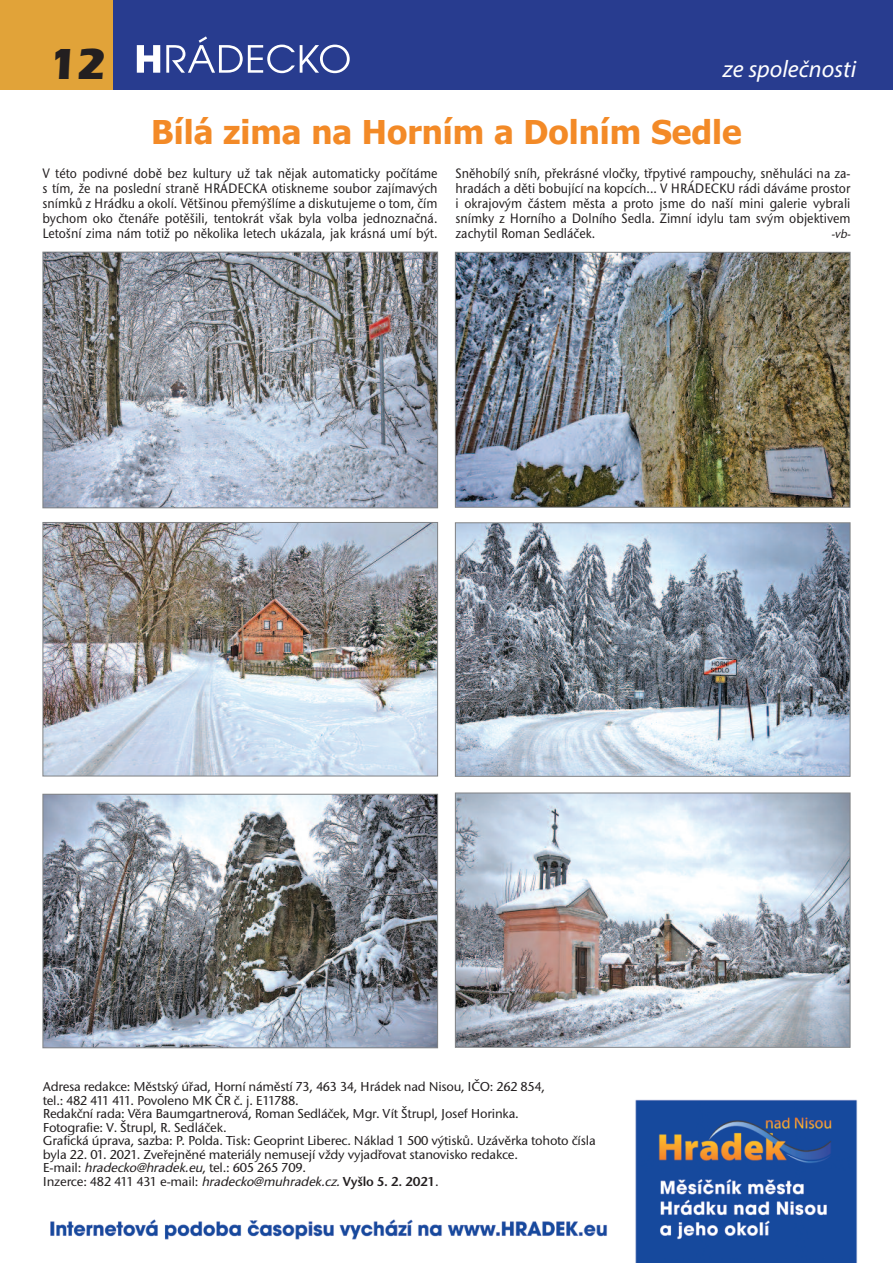
<style>
.page{position:relative;width:893px;height:1263px;background:#fff}
.page>*{position:absolute;margin:0;border:0;box-sizing:border-box;transform-origin:0 0}
.t1{font:700 45px "Itc Eras CE";color:#231f20}
.t2{font:700 33px "Tahoma";color:#f38a27}
.t3{font:italic 24px "Myriad Pro";color:#fff}
.t4{font:500 14.25px/15px "Stone Sans Itc TCE";color:#231f20;text-align:justify;scale:.9 1}
.t5{font:500 13.5px/13.5px "Stone Sans Itc TCE";letter-spacing:-.015em;color:#231f20}
.t6{font:italic 500 12.75px "Stone Sans Itc TCE";color:#231f20;scale:.9 1}
.s1{font-style:italic}
.s2{font-family:"Stone Sans Itc TCE Semi";font-weight:400}
</style>
<div class="page">
<img style="left:42px;top:251px;width:816px;height:1012px">
<img style="left:45px;top:796px;width:391px;height:250px">
<div style="left:43px;top:794px;width:395px;height:254px;border:1px solid #808285"></div>
<img style="left:45px;top:524px;width:391px;height:250px">
<div style="left:43px;top:522px;width:395px;height:254px;border:1px solid #808285"></div>
<img style="left:457px;top:524px;width:391px;height:251px">
<div style="left:455px;top:522px;width:395px;height:255px;border:1px solid #808285"></div>
<img style="left:45px;top:254px;width:391px;height:252px">
<div style="left:43px;top:252px;width:395px;height:256px;border:1px solid #808285"></div>
<img style="left:457px;top:254px;width:391px;height:252px">
<div style="left:455px;top:252px;width:395px;height:256px;border:1px solid #808285"></div>
<img style="left:457px;top:795px;width:391px;height:251px">
<div style="left:455px;top:793px;width:395px;height:255px;border:1px solid #808285"></div>
<div style="left:0;top:0;width:893px;height:90px;background:#283c8f"></div>
<div style="left:0;top:0;width:113px;height:90px;background:#e1a339"></div>
<svg style="left:137px;top:36px;width:213px;height:37px"></svg>
<h1 class="t1" style="left:48px;top:48px;width:60px">12</h1>
<h3 class="t3" style="left:723px;top:60px;width:135px">ze společnosti</h3>
<h2 class="t2" style="left:151px;top:114px;width:592px">Bílá zima na Horním a Dolním Sedle</h2>
<p class="t4" style="left:43px;top:165px;width:440px">V této podivné době bez kultury už tak nějak automaticky počítáme s tím, že na poslední straně HRÁDECKA otiskneme soubor zajímavých snímků z Hrádku a okolí. Většinou přemýšlíme a diskutujeme o tom, čím bychom oko čtenáře potěšili, tentokrát však byla volba jednoznačná.<br>Letošní zima nám totiž po několika letech ukázala, jak krásná umí být.</p>
<p class="t4" style="left:455px;top:165px;width:440px">Sněhobílý sníh, překrásné vločky, třpytivé rampouchy, sněhuláci na za&shy;hradách a děti bobující na kopcích... V HRÁDECKU rádi dáváme prostor i okrajovým částem města a proto jsme do naší mini galerie vybrali snímky z Horního a Dolního Sedla. Zimní idylu tam svým objektivem zachytil Roman Sedláček.</p>
<p class="t6" style="left:831px;top:226px;width:25px">-vb-</p>
<p class="t5" style="left:43px;top:1080px;width:554px">Adresa redakce: Městský úřad, Horní náměstí 73, 463 34, Hrádek nad Nisou, IČO: 262 854,<br>tel.: 482 411 411. Povoleno MK ČR č. j. E11788.<br>Redakční rada: Věra Baumgartnerová, Roman Sedláček, Mgr. Vít Štrupl, Josef Horinka.<br>Fotografie: V. Štrupl, R. Sedláček.<br>Grafická úprava, sazba: P. Polda. Tisk: Geoprint Liberec. Náklad 1 500 výtisků. Uzávěrka tohoto čísla byla 22. 01. 2021. Zveřejněné materiály nemusejí vždy vyjadřovat stanovisko redakce.<br>E-mail: <span class="s1">hradecko@hradek.eu</span>, tel.: 605 265 709.<br>Inzerce: 482 411 431 e-mail: <span class="s1">hradecko@muhradek.cz.</span><span class="s2">Vyšlo 5. 2. 2021</span>.</p>
</div>
